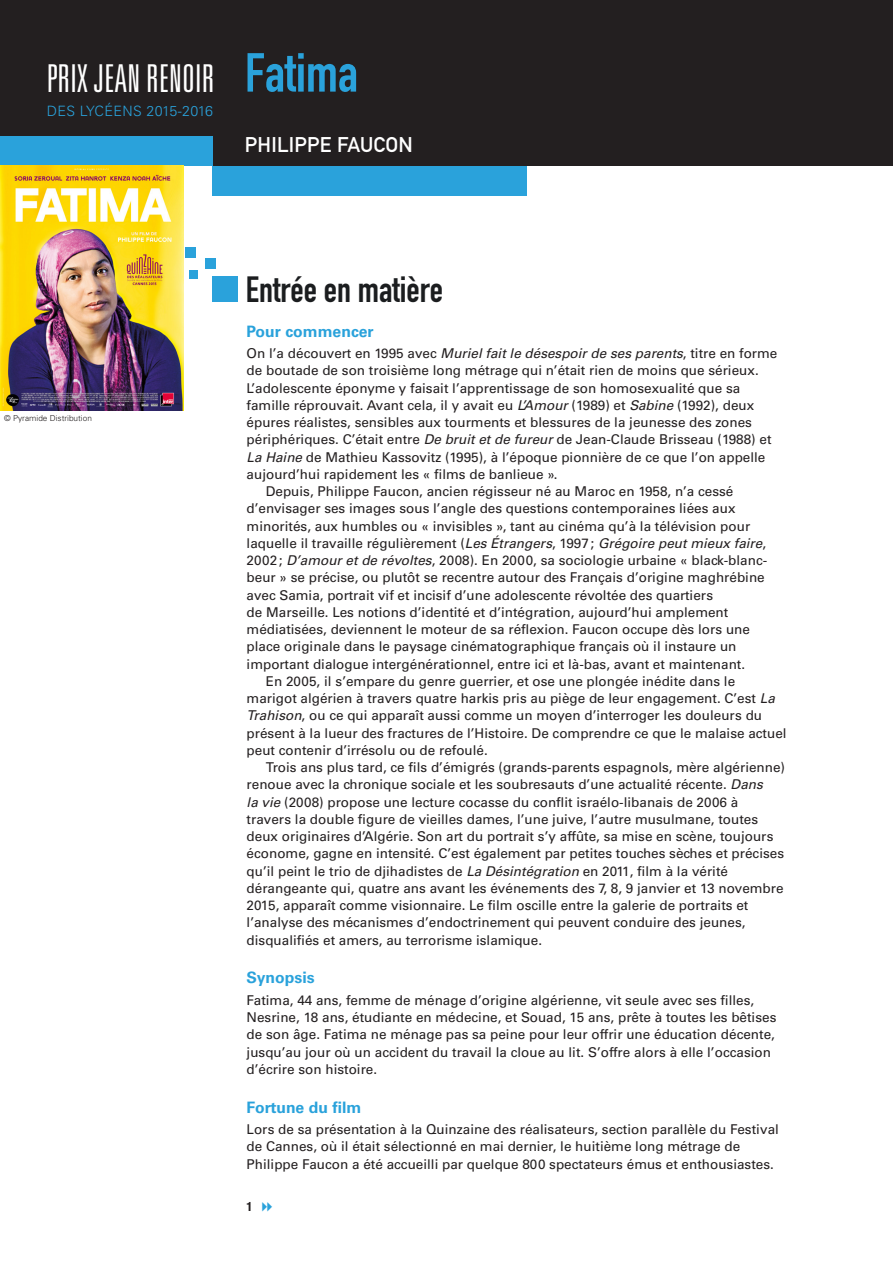
<style>
.page{position:relative;width:893px;height:1263px;background:#fff}
.page>*{position:absolute;margin:0;border:0;box-sizing:border-box;transform-origin:0 0}
.Titre_00_Film{font:54px "DIN Engschrift Std";color:#2aa2db}
.t1{font:300 ultra-condensed 38.4px "Univers LT Std";letter-spacing:.005em;color:#fff}
.Titre_01{font:36px "DIN Engschrift Std";color:#1b1d1f}
.Titre_00_Réalisateur{font:21px "DIN Mittelschrift Std";letter-spacing:.01em;color:#fff}
.Titre_02{font:700 15.75px "Univers LT Std";color:#2aa2db}
.t2{font:300 14.25px "Univers LT Std";letter-spacing:.025em;color:#2aa2db}
.Txt_courant_Alinéa{font:13.5px/17.2px "Univers LT Std";color:#231f20}
.Txt_courant{font:13.5px/17.2px "Univers LT Std";color:#231f20}
.t3{font:700 condensed 12.75px "Helvetica Neue LT Std";color:#231f20}
._08_Crédit_photo{font:300 8.25px "Univers LT Std";color:#231f20}
.s1{font-style:italic}
</style>
<div class="page">
<div style="left:0;top:0;width:893px;height:166px;background:#231f20"></div>
<div style="left:0;top:136px;width:213px;height:30px;background:#2aa2db"></div>
<div style="left:213px;top:166px;width:314px;height:30px;background:#2aa2db"></div>
<div style="left:206px;top:258px;width:10px;height:11px;background:#2aa2db"></div>
<div style="left:185px;top:248px;width:11px;height:10px;background:#2aa2db"></div>
<div style="left:190px;top:270px;width:8px;height:8px;background:#2aa2db"></div>
<div style="left:213px;top:276px;width:25px;height:26px;background:#2aa2db"></div>
<img style="left:0;top:166px;width:183px;height:244px">
<p class="t1" style="left:47px;top:58px;width:169px">PRIX JEAN RENOIR</p>
<p class="t2" style="left:47px;top:102px;width:168px">DES LYCÉENS 2015-2016</p>
<p class="Titre_00_Film" style="left:245px;top:41px;width:114px">Fatima</p>
<p class="Titre_00_Réalisateur" style="left:245px;top:132px;width:169px">PHILIPPE FAUCON</p>
<p class="_08_Crédit_photo" style="left:4px;top:413px;width:89px">© Pyramide Distribution</p>
<p class="Titre_01" style="left:246px;top:268px;width:199px">Entrée en matière</p>
<p class="Titre_02" style="left:247px;top:322px;width:129px">Pour commencer</p>
<p class="Txt_courant" style="left:247px;top:345px;width:532px">On l’a découvert en 1995 avec <span class="s1">Muriel fait le désespoir de ses parents</span>, titre en forme de boutade de son troisième long métrage qui n’était rien de moins que sérieux.<br>L’adolescente éponyme y faisait l’apprentissage de son homosexualité que sa famille réprouvait. Avant cela, il y avait eu <span class="s1">L’Amour</span> (1989) et <span class="s1">Sabine</span> (1992), deux épures réalistes, sensibles aux tourments et blessures de la jeunesse des zones périphériques. C’était entre <span class="s1">De bruit et de fureur</span> de Jean-Claude Brisseau (1988) et <span class="s1">La Haine</span> de Mathieu Kassovitz (1995), à l’époque pionnière de ce que l’on appelle aujourd’hui rapidement les « films de banlieue ».</p>
<p class="Txt_courant_Alinéa" style="left:247px;top:483px;width:522px;text-indent:19px">Depuis, Philippe Faucon, ancien régisseur né au Maroc en 1958, n’a cessé d’envisager ses images sous l’angle des questions contemporaines liées aux minorités, aux humbles ou « invisibles », tant au cinéma qu’à la télévision pour laquelle il travaille régulièrement (<span class="s1">Les Étrangers</span>, 1997; <span class="s1">Grégoire peut mieux faire</span>, 2002; <span class="s1">D’amour et de révoltes</span>, 2008). En 2000, sa sociologie urbaine « black-blanc&shy;beur » se précise, ou plutôt se recentre autour des Français d’origine maghrébine avec Samia, portrait vif et incisif d’une adolescente révoltée des quartiers<br>de Marseille. Les notions d’identité et d’intégration, aujourd’hui amplement médiatisées, deviennent le moteur de sa réflexion. Faucon occupe dès lors une place originale dans le paysage cinématographique français où il instaure un important dialogue intergénérationnel, entre ici et là-bas, avant et maintenant.</p>
<p class="Txt_courant_Alinéa" style="left:247px;top:672px;width:541px;text-indent:19px">En 2005, il s’empare du genre guerrier, et ose une plongée inédite dans le marigot algérien à travers quatre harkis pris au piège de leur engagement. C’est <span class="s1">La Trahison</span>, ou ce qui apparaît aussi comme un moyen d’interroger les douleurs du présent à la lueur des fractures de l’Histoire. De comprendre ce que le malaise actuel peut contenir d’irrésolu ou de refoulé.</p>
<p class="Txt_courant_Alinéa" style="left:247px;top:759px;width:540px;text-indent:19px">Trois ans plus tard, ce fils d’émigrés (grands-parents espagnols, mère algérienne) renoue avec la chronique sociale et les soubresauts d’une actualité récente. <span class="s1">Dans<br>la vie</span> (2008) propose une lecture cocasse du conflit israélo-libanais de 2006 à travers la double figure de vieilles dames, l’une juive, l’autre musulmane, toutes deux originaires d’Algérie. Son art du portrait s’y affûte, sa mise en scène, toujours économe, gagne en intensité. C’est également par petites touches sèches et précises qu’il peint le trio de djihadistes de <span class="s1">La Désintégration</span> en 2011, film à la vérité dérangeante qui, quatre ans avant les événements des 7, 8, 9 janvier et 13 novembre 2015, apparaît comme visionnaire. Le film oscille entre la galerie de portraits et l’analyse des mécanismes d’endoctrinement qui peuvent conduire des jeunes, disqualifiés et amers, au terrorisme islamique.</p>
<p class="Titre_02" style="left:247px;top:968px;width:69px">Synopsis</p>
<p class="Txt_courant" style="left:247px;top:991px;width:531px">Fatima, 44 ans, femme de ménage d’origine algérienne, vit seule avec ses filles, Nesrine, 18 ans, étudiante en médecine, et Souad, 15 ans, prête à toutes les bêtises de son âge. Fatima ne ménage pas sa peine pour leur offrir une éducation décente, jusqu’au jour où un accident du travail la cloue au lit. S’offre alors à elle l’occasion d’écrire son histoire.</p>
<p class="Titre_02" style="left:247px;top:1098px;width:116px">Fortune du film</p>
<p class="Txt_courant" style="left:247px;top:1121px;width:534px">Lors de sa présentation à la Quinzaine des réalisateurs, section parallèle du Festival de Cannes, où il était sélectionné en mai dernier, le huitième long métrage de<br>Philippe Faucon a été accueilli par quelque 800 spectateurs émus et enthousiastes.</p>
<p class="t3" style="left:247px;top:1199px;width:8px">1</p>
</div>
